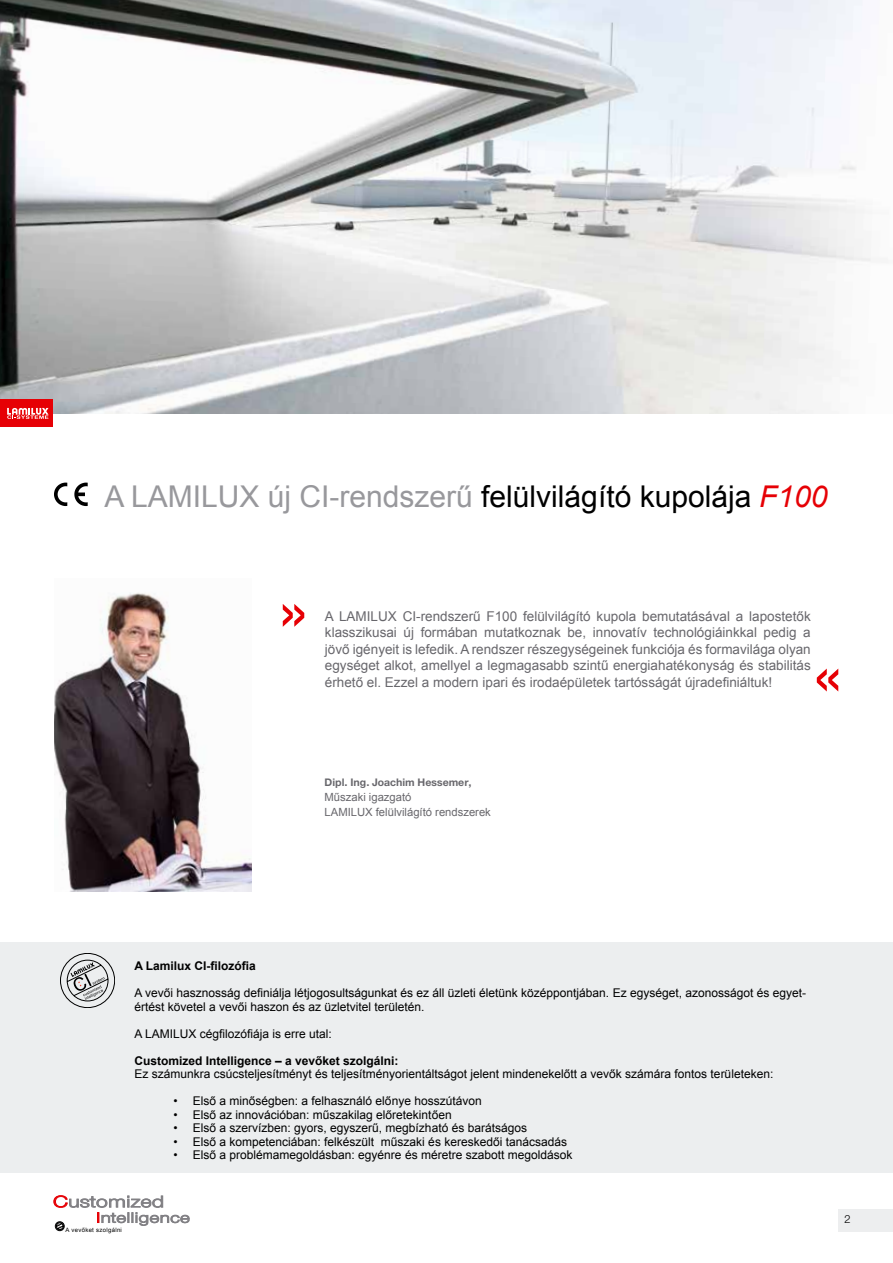
<style>
.page{position:relative;width:893px;height:1263px;background:#fff}
.page>*{position:absolute;margin:0;border:0;box-sizing:border-box;transform-origin:0 0}
.t1{font:30px "Arial";color:#98989c}
.t2{font:15.15px "Nimbus Sans Novus T";color:#818084;scale:1.31 1}
.t3{font:13.5px/16.5px "Arial";color:#68676c;text-align:justify}
.t4{font:12px/13.5px "Arial";color:#000}
.t5{font:700 12px "Arial";color:#000}
.t6{font:12px "Nimbus Sans Novus T";color:#000}
.t7{font:11.25px/15px "Arial";color:#68676c}
.t8{font:700 11.25px "Nimbus Sans Novus T";color:#68676c}
.t9{font:6px "Arial";letter-spacing:.05em;color:#000}
.s1{color:#000}
.s2{font-style:italic;color:#e60005}
.s3{color:#e60005}
</style>
<div class="page">
<img style="left:0;top:0;width:501px;height:414px">
<svg style="left:501px;top:0;width:151px;height:943px"></svg>
<svg style="left:652px;top:0;width:149px;height:943px"></svg>
<svg style="left:801px;top:0;width:92px;height:1232px"></svg>
<svg style="left:54px;top:1195px;width:136px;height:36px"></svg>
<img style="left:54px;top:592px;width:197px;height:299px">
<div style="left:0;top:943px;width:893px;height:230px;background:#eceeef"></div>
<svg style="left:60px;top:953px;width:55px;height:55px"></svg>
<svg style="left:283px;top:604px;width:21px;height:23px"></svg>
<svg style="left:817px;top:668px;width:21px;height:23px"></svg>
<div style="left:0;top:400px;width:52px;height:27px;background:#e60005"></div>
<svg style="left:7px;top:408px;width:42px;height:11px"></svg>
<svg style="left:54px;top:483px;width:13px;height:23px"></svg>
<svg style="left:74px;top:483px;width:14px;height:23px"></svg>
<div style="left:839px;top:1209px;width:54px;height:22px;background:#edeeef"></div>
<div style="left:66px;top:1227px;width:124px;height:7px;background:#fff"></div>
<h1 class="t1" style="left:104px;top:476px;width:724px">A LAMILUX új CI-rendszerű <span class="s1">felülvilágító kupolája</span> <span class="s2">F100</span></h1>
<p class="t3" style="left:325px;top:608px;width:487px">A LAMILUX CI-rendszerű F100 felülvilágító kupola bemutatásával a lapostetők klasszikusai új formában mutatkoznak be, innovatív technológiáinkkal pedig a jövő igényeit is lefedik. A rendszer részegységeinek funkciója és formavilága olyan egységet alkot, amellyel a legmagasabb szintű energiahatékonyság és stabilitás érhető el. Ezzel a modern ipari és irodaépületek tartósságát újradefiniáltuk!</p>
<p class="t8" style="left:325px;top:776px;width:149px">Dipl. Ing. Joachim Hessemer,</p>
<p class="t7" style="left:325px;top:790px;width:168px">Műszaki igazgató<br>LAMILUX felülvilágító rendszerek</p>
<p class="t5" style="left:134px;top:958px;width:123px">A Lamilux CI-filozófia</p>
<p class="t4" style="left:134px;top:986px;width:673px">A vevői hasznosság definiálja létjogosultságunkat és ez áll üzleti életünk középpontjában. Ez egységet, azonosságot és egyet&shy;értést követel a vevői haszon és az üzletvitel területén.</p>
<p class="t4" style="left:134px;top:1027px;width:199px">A LAMILUX cégfilozófiája is erre utal:</p>
<p class="t5" style="left:134px;top:1052px;width:266px">Customized Intelligence – a vevőket szolgálni:</p>
<p class="t4" style="left:134px;top:1067px;width:640px">Ez számunkra csúcsteljesítményt és teljesítményorientáltságot jelent mindenekelőtt a vevők számára fontos területeken:</p>
<p class="t4" style="left:173px;top:1094px;width:310px">• Első a minőségben: a felhasználó előnye hosszútávon</p>
<p class="t4" style="left:173px;top:1108px;width:280px">• Első az innovációban: műszakilag előretekintően</p>
<p class="t4" style="left:173px;top:1121px;width:355px">• Első a szervízben: gyors, egyszerű, megbízható és barátságos</p>
<p class="t4" style="left:173px;top:1135px;width:395px">• Első a kompetenciában: felkészült műszaki és kereskedői tanácsadás</p>
<p class="t4" style="left:173px;top:1148px;width:400px">• Első a problémamegoldásban: egyénre és méretre szabott megoldások</p>
<p class="t2" style="left:96px;top:1209px;width:73px"><span class="s3">I</span>ntelligence</p>
<p class="t9" style="left:66px;top:1226px;width:58px">A vevőket szolgálni</p>
<p class="t6" style="left:844px;top:1212px;width:8px">2</p>
</div>
